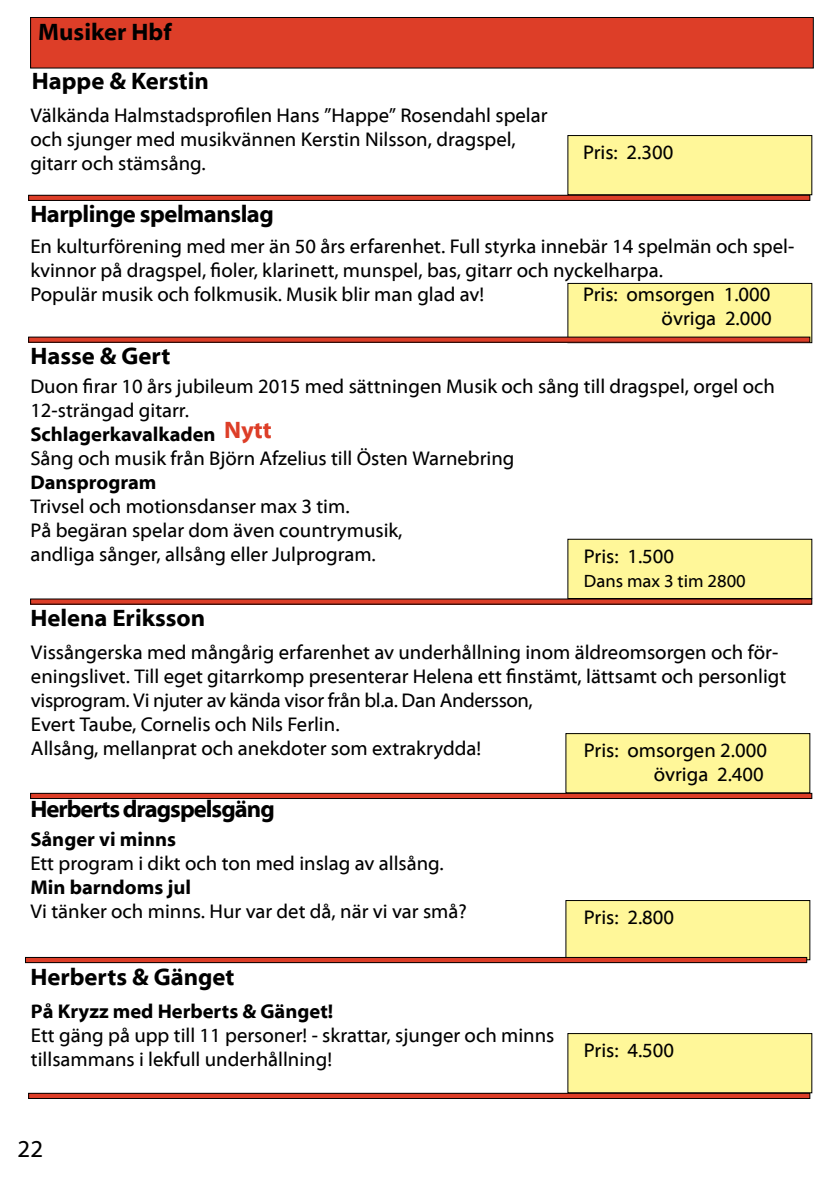
<style>
.page{position:relative;width:840px;height:1191px;background:#fff}
.page>*{position:absolute;margin:0;border:0;box-sizing:border-box;transform-origin:0 0}
.t1{font:700 24px "Myriad Web Pro";color:#000}
.t2{font:700 24px "Myriad Web Pro";letter-spacing:-.04em;color:#000}
.t3{font:700 24px "Myriad Web Pro";letter-spacing:-.02em;color:#000}
.t4{font:700 24px "Myriad Web Pro";color:#dd3e28}
.t5{font:24px "Myriad Web Pro";color:#000}
.t6{font:20px/24px "Myriad Web Pro";color:#000}
.t7{font:700 20px "Myriad Web Pro";color:#000}
.t8{font:18px "Myriad Web Pro";color:#000}
</style>
<div class="page">
<div style="left:567px;top:283px;width:244px;height:60px;background:#fff799"></div>
<div style="left:567px;top:283px;width:244px;height:60px;border:1px solid #000"></div>
<div style="left:567px;top:135px;width:244px;height:60px;background:#fff799"></div>
<div style="left:567px;top:135px;width:244px;height:60px;border:1px solid #000"></div>
<div style="left:567px;top:539px;width:244px;height:59px;background:#fff799"></div>
<div style="left:567px;top:539px;width:244px;height:60px;border:1px solid #000"></div>
<div style="left:31px;top:17px;width:781px;height:51px;background:#dd3e28"></div>
<div style="left:30px;top:17px;width:783px;height:51px;border:1px solid #000"></div>
<div style="left:565px;top:733px;width:244px;height:60px;background:#fff799"></div>
<div style="left:565px;top:733px;width:244px;height:60px;border:1px solid #000"></div>
<div style="left:565px;top:900px;width:244px;height:59px;background:#fff799"></div>
<div style="left:565px;top:900px;width:244px;height:60px;border:1px solid #000"></div>
<div style="left:29px;top:195px;width:780px;height:5px;background:#dd3e28"></div>
<div style="left:28px;top:195px;width:781px;height:6px;border:1px solid #000"></div>
<div style="left:29px;top:337px;width:780px;height:5px;background:#dd3e28"></div>
<div style="left:31px;top:599px;width:780px;height:5px;background:#dd3e28"></div>
<div style="left:31px;top:793px;width:780px;height:5px;background:#dd3e28"></div>
<div style="left:30px;top:793px;width:781px;height:5px;border:1px solid #000"></div>
<div style="left:25px;top:957px;width:781px;height:5px;background:#dd3e28"></div>
<div style="left:25px;top:957px;width:781px;height:6px;border:1px solid #000"></div>
<div style="left:567px;top:1033px;width:244px;height:59px;background:#fff799"></div>
<div style="left:567px;top:1033px;width:244px;height:60px;border:1px solid #000"></div>
<div style="left:29px;top:1093px;width:780px;height:5px;background:#dd3e28"></div>
<div style="left:28px;top:1093px;width:781px;height:5px;border:1px solid #000"></div>
<p class="t1" style="left:38px;top:19px;width:135px">Musiker Hbf</p>
<p class="t1" style="left:32px;top:68px;width:178px">Happe &amp; Kerstin</p>
<p class="t6" style="left:30px;top:103px;width:518px">Välkända Halmstadsprofilen Hans ”Happe” Rosendahl spelar och sjunger med musikvännen Kerstin Nilsson, dragspel, gitarr och stämsång.</p>
<p class="t6" style="left:582px;top:141px;width:92px">Pris: 2.300</p>
<p class="t3" style="left:30px;top:200px;width:245px">Harplinge spelmanslag</p>
<p class="t6" style="left:30px;top:234px;width:765px">En kulturförening med mer än 50 års erfarenhet. Full styrka innebär 14 spelmän och spel&shy;kvinnor på dragspel, fioler, klarinett, munspel, bas, gitarr och nyckelharpa.<br>Populär musik och folkmusik. Musik blir man glad av!</p>
<p class="t6" style="left:582px;top:282px;width:190px;text-align:right">Pris: omsorgen 1.000 övriga 2.000</p>
<p class="t1" style="left:30px;top:343px;width:141px">Hasse &amp; Gert</p>
<p class="t6" style="left:30px;top:374px;width:745px">Duon firar 10 års jubileum 2015 med sättningen Musik och sång till dragspel, orgel och<br>12-strängad gitarr.</p>
<p class="t7" style="left:30px;top:423px;width:187px">Schlagerkavalkaden</p>
<p class="t6" style="left:30px;top:446px;width:485px">Sång och musik från Björn Afzelius till Östen Warnebring</p>
<p class="t7" style="left:30px;top:471px;width:127px">Dansprogram</p>
<p class="t6" style="left:30px;top:494px;width:373px">Trivsel och motionsdanser max 3 tim.<br>På begäran spelar dom även countrymusik, andliga sånger, allsång eller Julprogram.</p>
<p class="t4" style="left:224px;top:417px;width:49px">Nytt</p>
<p class="t6" style="left:583px;top:544px;width:92px">Pris: 1.500</p>
<p class="t8" style="left:583px;top:571px;width:163px">Dans max 3 tim 2800</p>
<p class="t1" style="left:30px;top:605px;width:176px">Helena Eriksson</p>
<p class="t6" style="left:31px;top:640px;width:756px">Vissångerska med mångårig erfarenhet av underhållning inom äldreomsorgen och för&shy;eningslivet. Till eget gitarrkomp presenterar Helena ett finstämt, lättsamt och personligt visprogram. Vi njuter av kända visor från bl.a. Dan Andersson,<br>Evert Taube, Cornelis och Nils Ferlin.<br>Allsång, mellanprat och anekdoter som extrakrydda!</p>
<p class="t6" style="left:583px;top:739px;width:184px;text-align:right">Pris: omsorgen 2.000 övriga 2.400</p>
<p class="t2" style="left:30px;top:796px;width:246px">Herberts dragspelsgäng</p>
<p class="t7" style="left:30px;top:828px;width:147px">Sånger vi minns</p>
<p class="t6" style="left:30px;top:851px;width:414px">Ett program i dikt och ton med inslag av allsång.</p>
<p class="t7" style="left:30px;top:876px;width:162px">Min barndoms jul</p>
<p class="t6" style="left:30px;top:899px;width:438px">Vi tänker och minns. Hur var det då, när vi var små?</p>
<p class="t6" style="left:583px;top:906px;width:92px">Pris: 2.800</p>
<p class="t1" style="left:30px;top:964px;width:205px">Herberts &amp; Gänget</p>
<p class="t7" style="left:31px;top:1000px;width:303px">På Kryzz med Herberts &amp; Gänget!</p>
<p class="t6" style="left:31px;top:1024px;width:524px">Ett gäng på upp till 11 personer! - skrattar, sjunger och minns tillsammans i lekfull underhållning!</p>
<p class="t5" style="left:18px;top:1135px;width:27px">22</p>
<p class="t6" style="left:583px;top:1039px;width:92px">Pris: 4.500</p>
</div>
